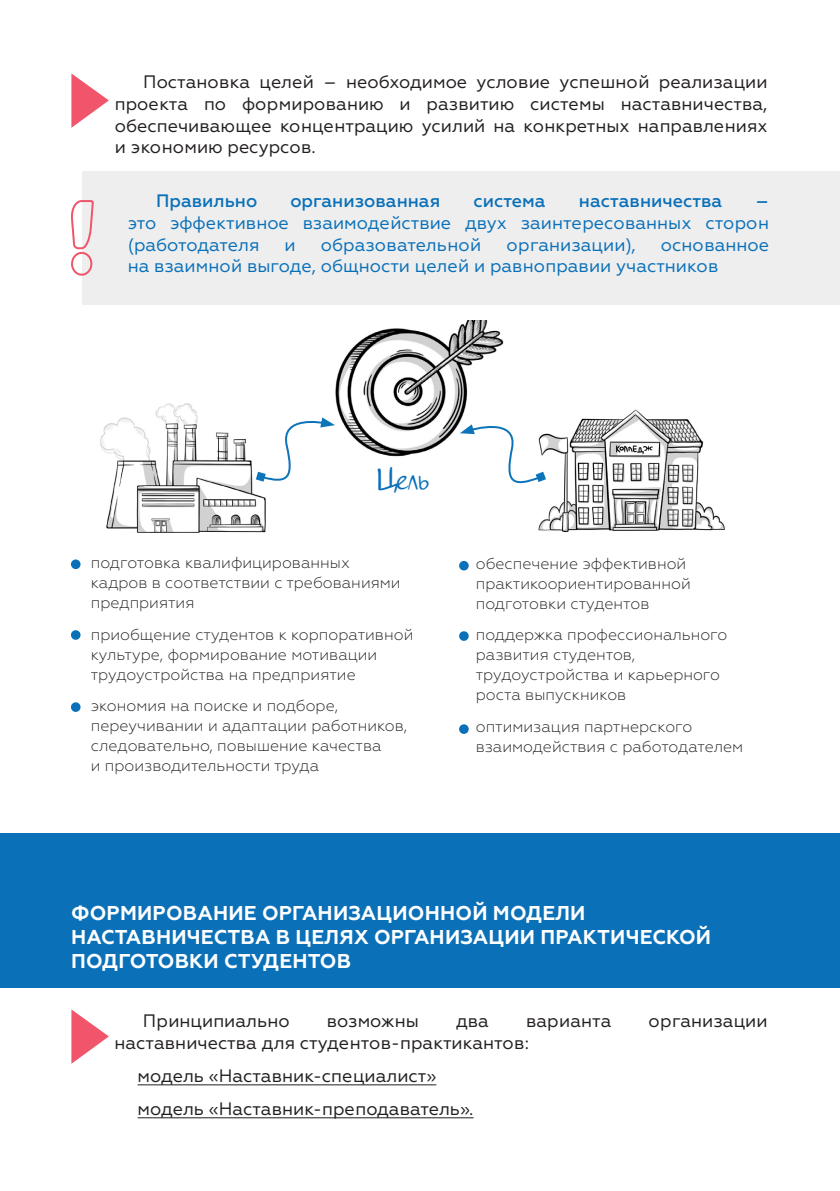
<style>
.page{position:relative;width:840px;height:1191px;background:#fff}
.page>*{position:absolute;margin:0;border:0;box-sizing:border-box;transform-origin:0 0}
.t1{font:28px "Jakob CTT";color:#0a70b8}
.t2{font:700 20px/24px "Geometria";letter-spacing:.01em;color:#fff}
.t3{font:18px/21.6px "Geometria";color:#231f20;text-align:justify}
.t4{font:18px/21.6px "Geometria";color:#0a70b8;text-align:justify}
.t5{font:500 18px "Geometria";color:#0a70b8}
.t6{font:300 16px/20px "Geometria";color:#231f20}
.s1{font-weight:500}
</style>
<div class="page">
<img style="left:538px;top:409px;width:187px;height:124px">
<img style="left:335px;top:320px;width:168px;height:137px">
<div style="left:0;top:833px;width:839px;height:155px;background:#0a70b8"></div>
<hr style="left:137px;top:1084px;width:299px;height:1px;background:#231f20">
<hr style="left:137px;top:1117px;width:336px;height:1px;background:#231f20">
<div style="left:71px;top:559px;width:9px;height:10px;background:#0a70b8;border-radius:50%"></div>
<div style="left:459px;top:561px;width:9px;height:9px;background:#0a70b8;border-radius:50%"></div>
<div style="left:459px;top:631px;width:9px;height:10px;background:#0a70b8;border-radius:50%"></div>
<div style="left:459px;top:724px;width:9px;height:10px;background:#0a70b8;border-radius:50%"></div>
<div style="left:71px;top:630px;width:9px;height:10px;background:#0a70b8;border-radius:50%"></div>
<div style="left:71px;top:702px;width:9px;height:10px;background:#0a70b8;border-radius:50%"></div>
<svg style="left:71px;top:73px;width:38px;height:55px"></svg>
<svg style="left:71px;top:1009px;width:38px;height:54px"></svg>
<img style="left:100px;top:403px;width:166px;height:130px">
<div style="left:82px;top:171px;width:757px;height:134px;background:#eeeeef"></div>
<svg style="left:71px;top:200px;width:23px;height:75px"></svg>
<svg style="left:256px;top:414px;width:79px;height:71px"></svg>
<svg style="left:459px;top:416px;width:86px;height:72px"></svg>
<p class="t3" style="left:115px;top:71px;width:653px;text-indent:28px">Постановка целей – необходимое условие успешной реализации проекта по формированию и развитию системы наставничества, обеспечивающее концентрацию усилий на конкретных направлениях и экономию ресурсов.</p>
<p class="t5" style="left:156px;top:191px;width:103px">Правильно</p>
<p class="t5" style="left:290px;top:191px;width:151px">организованная</p>
<p class="t5" style="left:473px;top:191px;width:74px">система</p>
<p class="t5" style="left:578px;top:191px;width:145px">наставничества</p>
<p class="t4" style="left:128px;top:190px;width:642px;text-indent:627px"><span class="s1">– </span>это эффективное взаимодействие двух заинтересованных сторон (работодателя</p>
<p class="t4" style="left:284px;top:234px;width:13px">и</p>
<p class="t4" style="left:321px;top:234px;width:162px">образовательной</p>
<p class="t4" style="left:506px;top:234px;width:131px">организации),</p>
<p class="t4" style="left:128px;top:234px;width:642px;text-indent:533px">основанное на взаимной выгоде, общности целей и равноправии участников</p>
<p class="t1" style="left:376px;top:457px;width:54px">Цель</p>
<p class="t6" style="left:91px;top:552px;width:311px">подготовка квалифицированных кадров в соответствии с требованиями предприятия</p>
<p class="t6" style="left:91px;top:624px;width:324px">приобщение студентов к корпоративной культуре, формирование мотивации трудоустройства на предприятие</p>
<p class="t6" style="left:91px;top:695px;width:318px">экономия на поиске и подборе, переучивании и адаптации работников, следовательно, повышение качества<br>и производительности труда</p>
<p class="t6" style="left:475px;top:553px;width:216px">обеспечение эффективной практикоориентированной подготовки студентов</p>
<p class="t6" style="left:475px;top:625px;width:253px">поддержка профессионального развития студентов, трудоустройства и карьерного роста выпускников</p>
<p class="t6" style="left:475px;top:716px;width:269px">оптимизация партнерского взаимодействия с работодателем</p>
<p class="t2" style="left:71px;top:901px;width:641px">ФОРМИРОВАНИЕ ОРГАНИЗАЦИОННОЙ МОДЕЛИ<br>НАСТАВНИЧЕСТВА В ЦЕЛЯХ ОРГАНИЗАЦИИ ПРАКТИЧЕСКОЙ<br>ПОДГОТОВКИ СТУДЕНТОВ</p>
<p class="t3" style="left:143px;top:1010px;width:148px">Принципиально</p>
<p class="t3" style="left:327px;top:1010px;width:93px">возможны</p>
<p class="t3" style="left:456px;top:1010px;width:34px">два</p>
<p class="t3" style="left:525px;top:1010px;width:87px">варианта</p>
<p class="t3" style="left:648px;top:1010px;width:120px">организации</p>
<p class="t3" style="left:114px;top:1031px;width:415px">наставничества для студентов-практикантов:</p>
<p class="t3" style="left:137px;top:1064px;width:300px">модель «Наставник-специалист»</p>
<p class="t3" style="left:137px;top:1097px;width:337px">модель «Наставник-преподаватель».</p>
</div>
